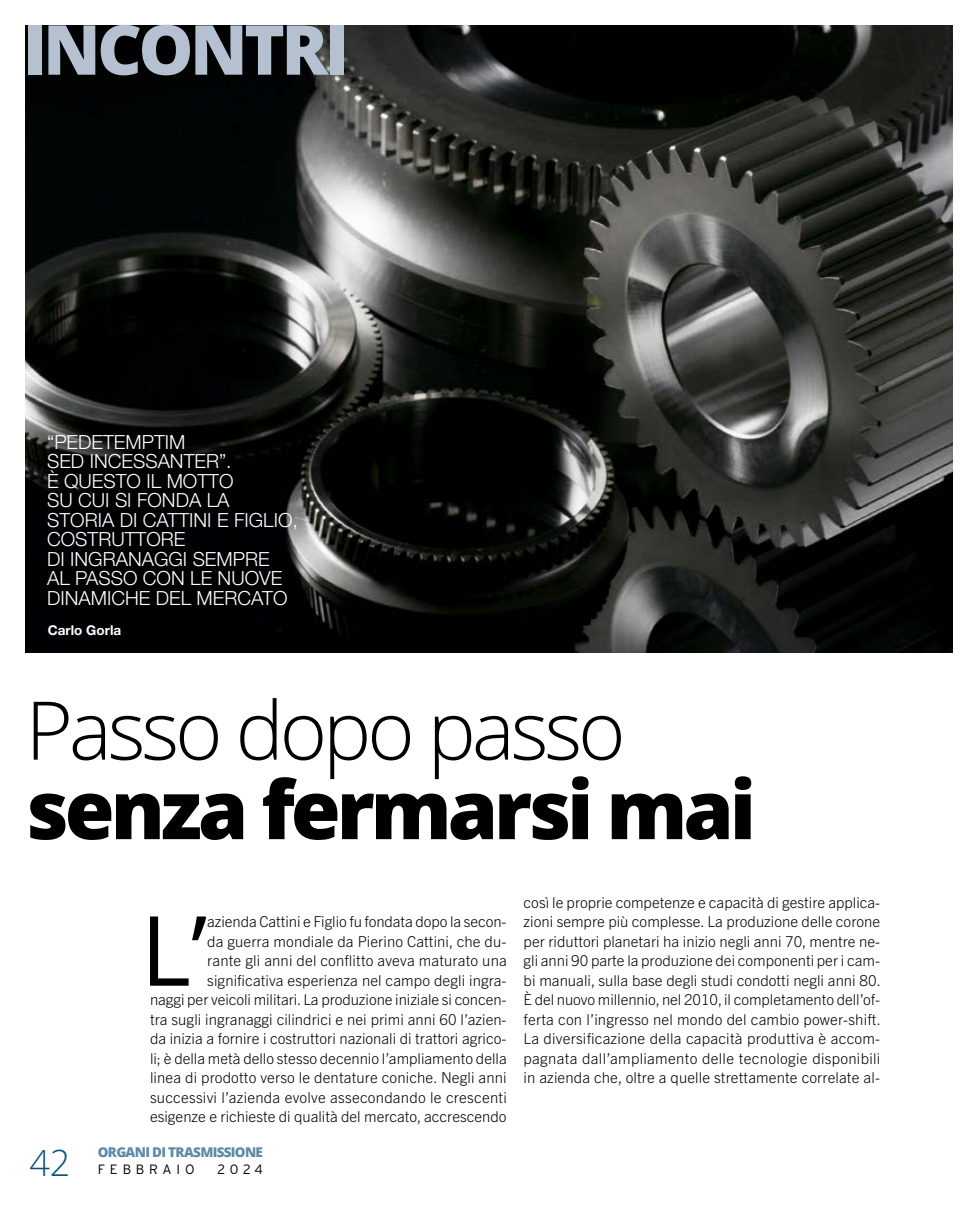
<style>
.page{position:relative;width:978px;height:1212px;background:#fff}
.page>*{position:absolute;margin:0;border:0;box-sizing:border-box;transform-origin:0 0}
.OT22_testo_capolettera{font:96.9px "Open Sans";color:#000}
.OT22_titolo_bold{font:800 81px "Open Sans";letter-spacing:-.05em;color:#000}
.OT22_titolo_light{font:300 81px "Open Sans";letter-spacing:-.05em;color:#000}
.t1{font:800 69px "Open Sans";color:#b5c1d1}
.t2{font:300 36px "Open Sans";color:#0c527a}
.OT22_sommario{font:300 19.5px/19.5px "Helvetica Neue LT Std";color:#fff}
.OT22_testo_capolettera-2{font:300 15px/19.5px "Trade Gothic Next LT Pro";letter-spacing:.005em;color:#000;text-align:justify}
.t3{font:800 13.5px "Open Sans";letter-spacing:-.05em;color:#5e8ba8}
.t4{font:300 13.5px "Interstate";letter-spacing:.355em;color:#000}
.OT22_firma{font:700 13.5px "Helvetica Neue LT Std";color:#fff}
</style>
<div class="page">
<img style="left:26px;top:26px;width:926px;height:626px">
<h3 class="t1" style="left:23px;top:-3px;width:158px">incontri</h3>
<p class="OT22_sommario" style="left:47px;top:431px;width:140px">“PEDETEMPTIM</p>
<p class="OT22_sommario" style="left:47px;top:451px;width:186px">SED INCESSANTER”.</p>
<p class="OT22_sommario" style="left:47px;top:470px;width:188px">È QUESTO IL MOTTO</p>
<p class="OT22_sommario" style="left:47px;top:490px;width:252px">SU CUI SI FONDA LA<br>STORIA DI CATTINI E FIGLIO,<br>COSTRUTTORE</p>
<p class="OT22_sommario" style="left:47px;top:548px;width:242px">DI INGRANAGGI SEMPRE<br>AL PASSO CON LE NUOVE<br>DINAMICHE DEL MERCATO</p>
<p class="OT22_firma" style="left:48px;top:621px;width:75px">Carlo Gorla</p>
<p class="OT22_titolo_light" style="left:26px;top:675px;width:602px">Passo dopo passo</p>
<p class="OT22_titolo_bold" style="left:26px;top:748px;width:732px">senza fermarsi mai</p>
<h3 class="t2" style="left:30px;top:1138px;width:42px">42</h3>
<p class="OT22_testo_capolettera-2" style="left:150px;top:911px;width:358px;text-align:right">azienda Cattini e Figlio fu fondata dopo la secon-<br>da guerra mondiale da Pierino Cattini, che du-<br>rante gli anni del conflitto aveva maturato una significativa esperienza nel campo degli ingra-<br>naggi per veicoli militari. La produzione iniziale si concen&shy;tra sugli ingranaggi cilindrici e nei primi anni 60 l’azien&shy;da inizia a fornire i costruttori nazionali di trattori agrico&shy;li; è della metà dello stesso decennio l’ampliamento della linea di prodotto verso le dentature coniche. Negli anni successivi l’azienda evolve assecondando le crescenti esigenze e richieste di qualità del mercato, accrescendo</p>
<p class="OT22_testo_capolettera" style="left:141px;top:884px;width:68px">L’</p>
<p class="t3" style="left:98px;top:1142px;width:167px">ORGANI DI TRASMISSIONE</p>
<p class="t4" style="left:98px;top:1161px;width:98px">FEBBRAIO</p>
<p class="t4" style="left:218px;top:1161px;width:47px">2024</p>
<p class="OT22_testo_capolettera-2" style="left:524px;top:891px;width:359px">così le proprie competenze e capacità di gestire applica&shy;zioni sempre più complesse. La produzione delle corone per riduttori planetari ha inizio negli anni 70, mentre ne&shy;gli anni 90 parte la produzione dei componenti per i cam&shy;bi manuali, sulla base degli studi condotti negli anni 80.<br>È del nuovo millennio, nel 2010, il completamento dell’of&shy;ferta con l’ingresso nel mondo del cambio power-shift.<br>La diversificazione della capacità produttiva è accom&shy;pagnata dall’ampliamento delle tecnologie disponibili in azienda che, oltre a quelle strettamente correlate al-</p>
</div>
